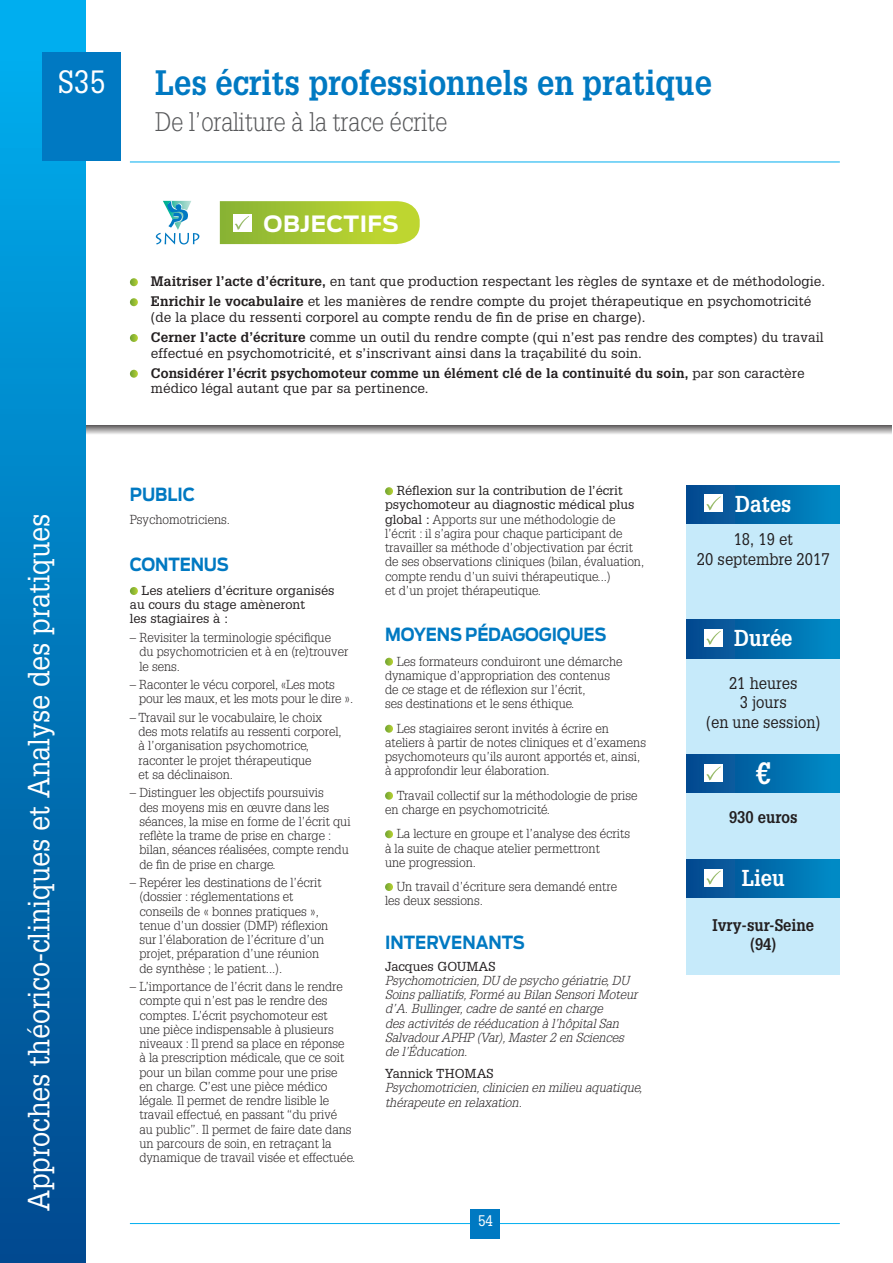
<style>
.page{position:relative;width:893px;height:1263px;background:#fff}
.page>*{position:absolute;margin:0;border:0;box-sizing:border-box;transform-origin:0 0}
.t1{font:700 34.5px "Glypha LT Std";color:#0079c2;scale:.9 1}
.t2{font:31.5px "Glypha LT Std";color:#fff;scale:.9 1}
.t3{font:30px "Glypha LT Std";color:#fff;scale:.9 1}
.t4{font:700 30px "Glypha LT Std";color:#fff;scale:.9 1}
.t5{font:300 26.25px "Glypha LT Std";color:#57585a;scale:.9 1}
.t6{font:700 22.5px "Glypha LT Std";color:#fff;scale:.9 1}
.t7{font:700 22.35px "Antenna";letter-spacing:.015em;color:#fff}
.t8{font:700 18px "Antenna";letter-spacing:-.01em;color:#0079c2;scale:.9 1}
.t9{font:16.5px/19.5px "Glypha LT Std";color:#231f20;text-align:center;scale:.9 1}
.t10{font:700 16.5px/19.5px "Glypha LT Std";color:#231f20;text-align:center;scale:.9 1}
.t11{font:15px "Glypha LT Std";color:#fff;scale:.9 1}
.t12{font:13.5px/20px "Glypha LT Std";letter-spacing:.01em;color:#231f20}
.t13{font:300 12.75px/14.2px "Glypha LT Std";color:#231f20}
.t14{font:italic 300 12.75px/14.2px "Glypha LT Std";color:#231f20}
.t15{font:12.75px/14.2px "Glypha LT Std";color:#231f20}
.s1{font-weight:700}
.s2{font-weight:400}
</style>
<div class="page">
<svg style="left:85px;top:425px;width:807px;height:9px;background:#a3a1a2"></svg>
<div style="left:0;top:0;width:85px;height:1263px;background:linear-gradient(to bottom,#00afef,#01478c)"></div>
<hr style="left:130px;top:162px;width:710px;height:1px;background:#00aeef">
<svg style="left:130px;top:278px;width:8px;height:8px"></svg>
<svg style="left:130px;top:298px;width:8px;height:8px"></svg>
<svg style="left:130px;top:334px;width:8px;height:8px"></svg>
<svg style="left:130px;top:370px;width:8px;height:8px"></svg>
<svg style="left:130px;top:587px;width:8px;height:8px"></svg>
<svg style="left:385px;top:487px;width:8px;height:8px"></svg>
<svg style="left:385px;top:658px;width:8px;height:8px"></svg>
<svg style="left:385px;top:725px;width:8px;height:8px"></svg>
<svg style="left:385px;top:792px;width:8px;height:8px"></svg>
<svg style="left:385px;top:830px;width:8px;height:8px"></svg>
<svg style="left:385px;top:883px;width:8px;height:8px"></svg>
<svg style="left:220px;top:201px;width:200px;height:43px;background:#adca3e"></svg>
<svg style="left:156px;top:200px;width:43px;height:45px"></svg>
<div style="left:43px;top:52px;width:78px;height:108px;background:#0079c2"></div>
<hr style="left:130px;top:1223px;width:710px;height:1px;background:#00aeef">
<div style="left:470px;top:1209px;width:30px;height:29px;background:#0079c2"></div>
<div style="left:687px;top:485px;width:153px;height:489px;background:#c6eafa"></div>
<div style="left:687px;top:485px;width:153px;height:39px;background:linear-gradient(to right,#05478d,#008cc7)"></div>
<div style="left:687px;top:620px;width:153px;height:38px;background:linear-gradient(to right,#05478d,#008cc7)"></div>
<div style="left:687px;top:754px;width:153px;height:38px;background:linear-gradient(to right,#05478d,#008cc7)"></div>
<div style="left:705px;top:494px;width:18px;height:18px;background:#fff"></div>
<svg style="left:706px;top:496px;width:15px;height:14px"></svg>
<div style="left:705px;top:629px;width:18px;height:18px;background:#fff"></div>
<svg style="left:706px;top:631px;width:15px;height:14px"></svg>
<div style="left:705px;top:764px;width:18px;height:18px;background:#fff"></div>
<svg style="left:706px;top:766px;width:15px;height:14px"></svg>
<div style="left:687px;top:859px;width:153px;height:39px;background:linear-gradient(to right,#05478d,#008cc7)"></div>
<div style="left:705px;top:869px;width:18px;height:17px;background:#fff"></div>
<svg style="left:706px;top:870px;width:15px;height:15px"></svg>
<h2 class="t2" style="left:58px;top:63px;width:54px">S35</h2>
<h1 class="t1" style="left:155px;top:61px;width:620px">Les écrits professionnels en pratique</h1>
<h3 class="t5" style="left:155px;top:106px;width:326px">De l’oraliture à la trace écrite</h3>
<h3 class="t7" style="left:264px;top:210px;width:137px">OBJECTIFS</h3>
<p class="t12" style="left:151px;top:271px;width:676px"><span class="s1">Maitriser l’acte d’écriture,</span> en tant que production respectant les règles de syntaxe et de méthodologie.<br><span class="s1">Enrichir le vocabulaire</span> et les manières de rendre compte du projet thérapeutique en psychomotricité</p>
<p class="t12" style="left:151px;top:307px;width:674px">(de la place du ressenti corporel au compte rendu de fin de prise en charge).<br><span class="s1">Cerner l’acte d’écriture</span> comme un outil du rendre compte (qui n’est pas rendre des comptes) du travail</p>
<p class="t12" style="left:151px;top:343px;width:655px">effectué en psychomotricité, et s’inscrivant ainsi dans la traçabilité du soin.<br><span class="s1">Considérer l’écrit psychomoteur comme un élément clé de la continuité du soin,</span> par son caractère</p>
<p class="t12" style="left:151px;top:378px;width:279px">médico légal autant que par sa pertinence.</p>
<h3 class="t3" style="left:21px;top:1211px;width:777px;rotate:-90deg">Approches théorico-cliniques et Analyse des pratiques</h3>
<h3 class="t8" style="left:130px;top:484px;width:74px">PUBLIC</h3>
<p class="t13" style="left:130px;top:513px;width:102px">Psychomotriciens.</p>
<h3 class="t8" style="left:130px;top:553px;width:111px">CONTENUS</h3>
<p class="t15" style="left:130px;top:583px;width:206px;text-indent:12px">Les ateliers d’écriture organisés au cours du stage amèneront<br>les stagiaires à :</p>
<p class="t13" style="left:139px;top:631px;width:210px;text-indent:-10px">– Revisiter la terminologie spécifique du psychomotricien et à en (re)trouver le sens.</p>
<p class="t13" style="left:139px;top:678px;width:216px;text-indent:-9px">– Raconter le vécu corporel, «Les mots pour les maux, et les mots pour le dire ».</p>
<p class="t13" style="left:139px;top:710px;width:205px;text-indent:-9px">– Travail sur le vocabulaire, le choix des mots relatifs au ressenti corporel, à l’organisation psychomotrice, raconter le projet thérapeutique<br>et sa déclinaison.</p>
<p class="t13" style="left:139px;top:786px;width:213px;text-indent:-10px">– Distinguer les objectifs poursuivis<br>des moyens mis en œuvre dans les séances, la mise en forme de l’écrit qui reflète la trame de prise en charge : bilan, séances réalisées, compte rendu de fin de prise en charge.</p>
<p class="t13" style="left:139px;top:876px;width:190px;text-indent:-10px">– Repérer les destinations de l’écrit (dossier : réglementations et conseils de « bonnes pratiques », tenue d’un dossier (DMP) réflexion sur l’élaboration de l’écriture d’un projet, préparation d’une réunion de synthèse ; le patient...).</p>
<p class="t13" style="left:139px;top:980px;width:217px;text-indent:-10px">– L’importance de l’écrit dans le rendre compte qui n’est pas le rendre des comptes. L’écrit psychomoteur est<br>une pièce indispensable à plusieurs niveaux : Il prend sa place en réponse<br>à la prescription médicale, que ce soit pour un bilan comme pour une prise<br>en charge. C’est une pièce médico légale. Il permet de rendre lisible le travail effectué, en passant “du privé<br>au public”. Il permet de faire date dans un parcours de soin, en retraçant la dynamique de travail visée et effectuée.</p>
<p class="t13" style="left:385px;top:484px;width:261px;text-indent:12px"><span class="s2">Réflexion sur la contribution de l’écrit psychomoteur au diagnostic médical plus global :</span> Apports sur une méthodologie de l’écrit : il s’agira pour chaque participant de travailler sa méthode d’objectivation par écrit de ses observations cliniques (bilan, évaluation, compte rendu d’un suivi thérapeutique...)<br>et d’un projet thérapeutique.</p>
<h3 class="t8" style="left:385px;top:624px;width:247px">MOYENS PÉDAGOGIQUES</h3>
<p class="t13" style="left:385px;top:654px;width:239px;text-indent:12px">Les formateurs conduiront une démarche dynamique d’appropriation des contenus de ce stage et de réflexion sur l’écrit,<br>ses destinations et le sens éthique.</p>
<p class="t13" style="left:385px;top:721px;width:262px;text-indent:12px">Les stagiaires seront invités à écrire en ateliers à partir de notes cliniques et d’examens psychomoteurs qu’ils auront apportés et, ainsi, à approfondir leur élaboration.</p>
<p class="t13" style="left:385px;top:788px;width:254px;text-indent:12px">Travail collectif sur la méthodologie de prise en charge en psychomotricité.</p>
<p class="t13" style="left:385px;top:827px;width:247px;text-indent:12px">La lecture en groupe et l’analyse des écrits à la suite de chaque atelier permettront<br>une progression.</p>
<p class="t13" style="left:385px;top:879px;width:234px;text-indent:12px">Un travail d’écriture sera demandé entre les deux sessions.</p>
<h3 class="t8" style="left:385px;top:931px;width:157px">INTERVENANTS</h3>
<p class="t15" style="left:385px;top:958px;width:112px">Jacques GOUMAS</p>
<p class="t14" style="left:385px;top:973px;width:254px">Psychomotricien, DU de psycho gériatrie, DU Soins palliatifs, Formé au Bilan Sensori Moteur d’A. Bullinger, cadre de santé en charge<br>des activités de rééducation à l’hôpital San Salvadour APHP (Var), Master 2 en Sciences de l’Éducation.</p>
<p class="t15" style="left:385px;top:1066px;width:110px">Yannick THOMAS</p>
<p class="t14" style="left:385px;top:1081px;width:259px">Psychomotricien, clinicien en milieu aquatique, thérapeute en relaxation.</p>
<p class="t11" style="left:478px;top:1211px;width:18px">54</p>
<h3 class="t6" style="left:735px;top:490px;width:64px">Dates</h3>
<p class="t9" style="left:697px;top:529px;width:149px">18, 19 et<br>20 septembre 2017</p>
<h3 class="t6" style="left:734px;top:624px;width:67px">Durée</h3>
<p class="t9" style="left:706px;top:672px;width:128px">21 heures<br>3 jours<br>(en une session)</p>
<h3 class="t4" style="left:756px;top:754px;width:18px">€</h3>
<p class="t10" style="left:729px;top:807px;width:78px">930 euros</p>
<h3 class="t6" style="left:742px;top:864px;width:49px">Lieu</h3>
<p class="t10" style="left:712px;top:915px;width:114px">Ivry-sur-Seine (94)</p>
</div>
